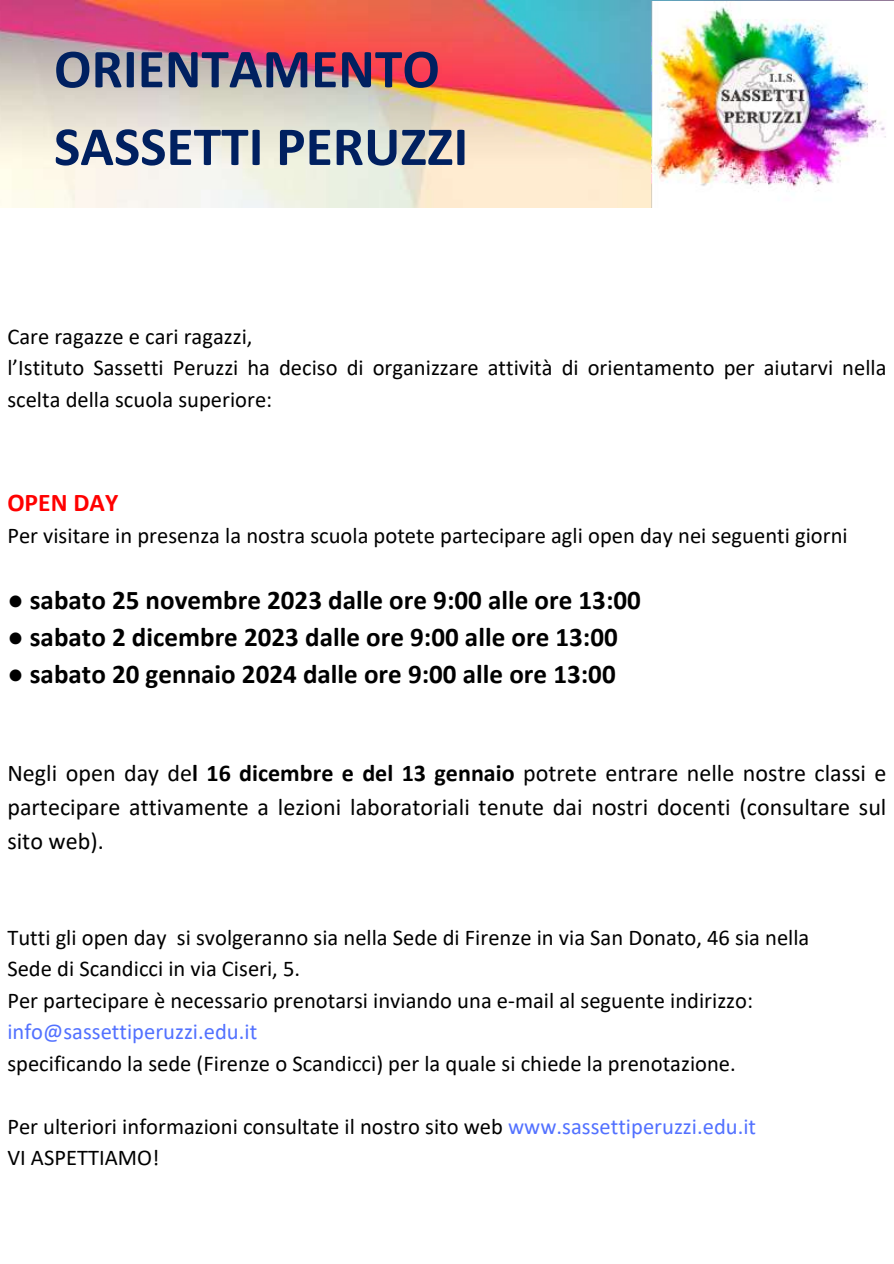
<style>
.page{position:relative;width:894px;height:1264px;background:#fff}
.page>*{position:absolute;margin:0;border:0;box-sizing:border-box;transform-origin:0 0}
.t1{font:700 55.5px/77.7px "Calibri";color:#002060}
.t2{font:700 27px "Calibri";color:#000}
.t3{font:700 25.5px "Calibri";color:#f00}
.t4{font:24px/33.8px "Calibri";color:#000;text-align:justify}
.t5{font:22.5px/31.5px "Calibri";color:#000}
.t6{font:22.5px "Calibri";color:#5271ff}
.s1{font-weight:700}
.s2{color:#5271ff}
</style>
<div class="page">
<img style="left:0;top:0;width:893px;height:207px">
<img style="left:632px;top:2px;width:261px;height:206px">
<p class="t1" style="left:54px;top:35px;width:415px">ORIENTAMENTO<br>SASSETTI PERUZZI</p>
<p class="t5" style="left:7px;top:322px;width:246px">Care ragazze e cari ragazzi,</p>
<p class="t5" style="left:7px;top:353px;width:880px">l’Istituto Sassetti Peruzzi ha deciso di organizzare attività di orientamento per aiutarvi nella scelta della scuola superiore:</p>
<p class="t3" style="left:7px;top:492px;width:112px">OPEN DAY</p>
<p class="t5" style="left:7px;top:521px;width:841px">Per visitare in presenza la nostra scuola potete partecipare agli open day nei seguenti giorni</p>
<p class="t2" style="left:7px;top:589px;width:635px">● sabato 25 novembre 2023 dalle ore 9:00 alle ore 13:00</p>
<p class="t2" style="left:7px;top:626px;width:611px">● sabato 2 dicembre 2023 dalle ore 9:00 alle ore 13:00</p>
<p class="t2" style="left:7px;top:663px;width:609px">● sabato 20 gennaio 2024 dalle ore 9:00 alle ore 13:00</p>
<p class="t4" style="left:7px;top:758px;width:880px">Negli open day de<span class="s1">l 16 dicembre e del 13 gennaio</span> potrete entrare nelle nostre classi e partecipare attivamente a lezioni laboratoriali tenute dai nostri docenti (consultare sul sito web).</p>
<p class="t5" style="left:7px;top:923px;width:803px">Tutti gli open day si svolgeranno sia nella Sede di Firenze in via San Donato, 46 sia nella</p>
<p class="t5" style="left:7px;top:954px;width:294px">Sede di Scandicci in via Ciseri, 5.</p>
<p class="t5" style="left:7px;top:986px;width:747px">Per partecipare è necessario prenotarsi inviando una e-mail al seguente indirizzo:</p>
<p class="t6" style="left:7px;top:1022px;width:251px">info@sassettiperuzzi.edu.it</p>
<p class="t5" style="left:7px;top:1049px;width:729px">specificando la sede (Firenze o Scandicci) per la quale si chiede la prenotazione.</p>
<p class="t5" style="left:7px;top:1112px;width:750px">Per ulteriori informazioni consultate il nostro sito web <span class="s2">www.sassettiperuzzi.edu.it</span></p>
<p class="t5" style="left:7px;top:1143px;width:153px">VI ASPETTIAMO!</p>
</div>
